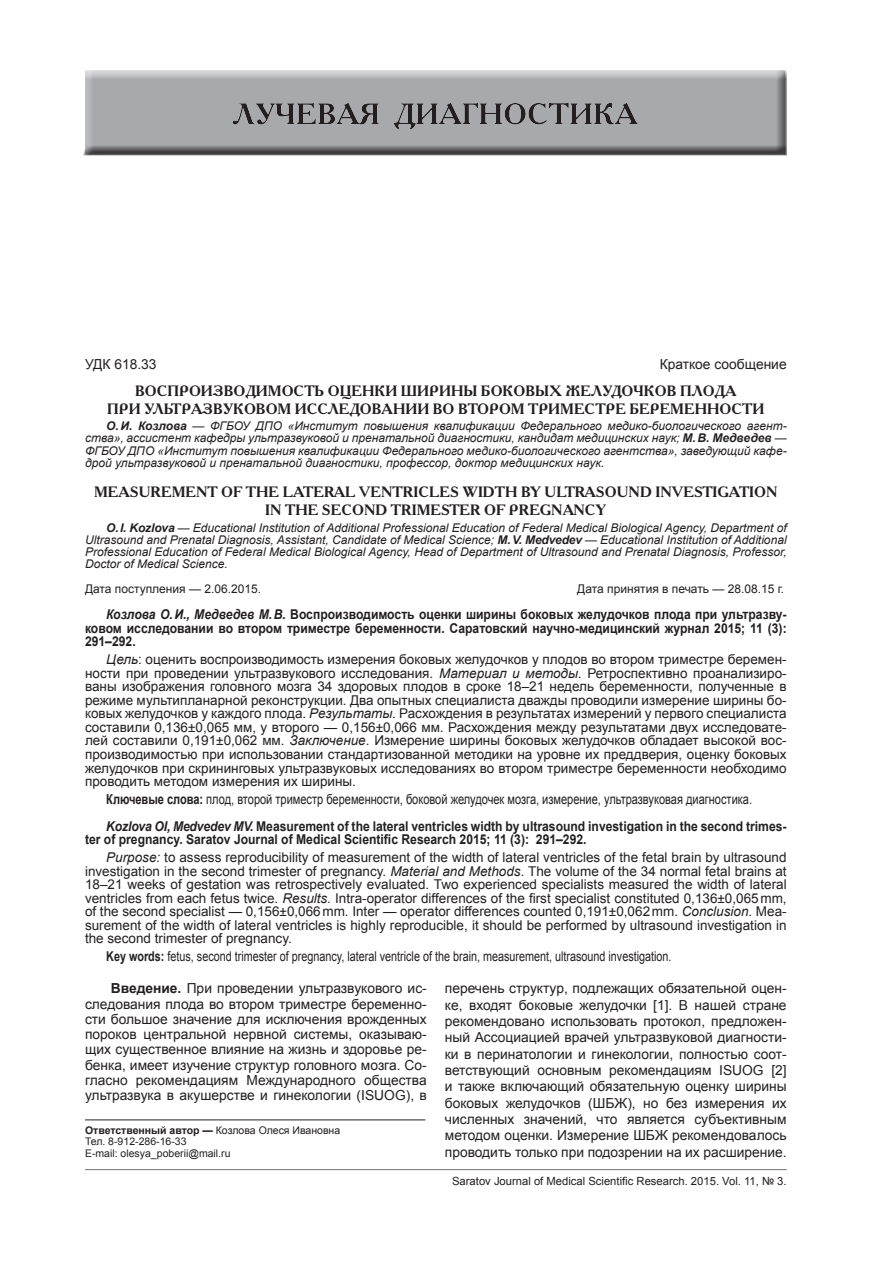
<style>
.page{position:relative;width:893px;height:1263px;background:#fff}
.page>*{position:absolute;margin:0;border:0;box-sizing:border-box;transform-origin:0 0}
.Заголовок_1{font:700 15px/18px "Academy C";color:#231f20;text-align:center}
.Заголовок_1_англ{font:700 15px/18px "Academy C";color:#231f20;text-align:center}
.Основной_текст{font:13.8px/16.4px "Arial";color:#231f20;text-align:justify}
.Ключевые_слова{font:13.8px "Arial";color:#231f20;scale:.8 1}
.УДК{font:13.8px "Arial";color:#231f20}
.Аннотация{font:13.5px/13.5px "Arial";color:#231f20;text-align:justify}
.Аннотация_англ{font:13.5px/13.5px "Arial";color:#231f20;text-align:justify}
.Ссылка{font:700 13.5px/13.5px "Arial";color:#231f20;text-align:justify;scale:.9 1}
.Ссылка_англ{font:700 13.5px/13.5px "Arial";color:#212121;scale:.9 1}
.Ключевые_слова_англ{font:13.5px "Arial";color:#231f20;scale:.8 1}
.Автор_англ{font:italic 12px/12px "Arial";color:#231f20;text-align:justify}
.Автор{font:italic 12px/12px "Arial";color:#231f20;text-align:justify}
.Дата{font:12px "Arial";color:#231f20}
.Дата-2{font:12px "Arial";color:#212121}
.t1{font:11.25px "Arial";color:#231f20}
.ОтвРедактор{font:10.5px/11.6px "Arial";color:#231f20}
.s1{font-weight:700}
.s2{color:#212121}
.s3{font-style:italic}
.s4{font-style:italic;color:#231f20}
.s5{font-style:italic;color:#212121}
.s6{font-weight:700;color:#212121}
</style>
<div class="page">
<hr style="left:85px;top:1169px;width:702px;height:1px;background:#808285">
<div style="left:83px;top:69px;width:705px;height:86px;background:#231f20;opacity:.75"></div>
<hr style="left:85px;top:1120px;width:340px;height:1px;background:#231f20">
<p class="УДК" style="left:85px;top:356px;width:73px">УДК 618.33</p>
<p class="УДК" style="left:660px;top:356px;width:128px">Краткое сообщение</p>
<p class="Заголовок_1" style="left:107px;top:381px;width:659px">ВОСПРОИЗВОДИМОСТЬ ОЦЕНКИ ШИРИНЫ БОКОВЫХ ЖЕЛУДОЧКОВ ПЛОДА<br>ПРИ УЛЬТРАЗВУКОВОМ ИССЛЕДОВАНИИ ВО ВТОРОМ ТРИМЕСТРЕ БЕРЕМЕННОСТИ</p>
<p class="Автор" style="left:85px;top:420px;width:703px;text-indent:21px"><span class="s1">О.И. Козлова</span> — ФГБОУ ДПО «Институт повышения квалификации Федерального медико-биологического агент&shy;ства», ассистент кафедры ультразвуковой и пренатальной диагностики, кандидат медицинских наук; <span class="s1">М.В. Медведев</span> — ФГБОУ ДПО «Институт повышения квалификации Федерального медико-биологического агентства», заведующий кафе&shy;дрой ультразвуковой и пренатальной диагностики, профессор, доктор медицинских наук.</p>
<p class="Заголовок_1_англ" style="left:94px;top:483px;width:685px">MEASUREMENT OF THE LATERAL VENTRICLES WIDTH BY ULTRASOUND INVESTIGATION<br>IN THE SECOND TRIMESTER OF PREGNANCY</p>
<p class="Автор_англ" style="left:85px;top:522px;width:703px;text-indent:21px"><span class="s1">O.I. Kozlova</span> — Educational Institution of Additional Professional Education of Federal Medical Biological Agency, Department of Ultrasound and Prenatal Diagnosis, Assistant, Candidate of Medical Science; <span class="s1">M.V. Medvedev</span> — Educational Institution of Additional Professional Education of Federal Medical Biological Agency, Head of Department of Ultrasound and Prenatal Diagnosis, Professor, Doctor of Medical Science.</p>
<p class="Дата-2" style="left:85px;top:581px;width:178px">Дата поступления — 2.06.2015.</p>
<p class="Дата" style="left:577px;top:581px;width:208px"><span class="s2">Дата принятия</span> в печать — 28.08.15 г.</p>
<p class="Ссылка" style="left:85px;top:608px;width:781px;text-indent:21px"><span class="s3">Козлова О.И., Медведев М.В.</span> Воспроизводимость оценки ширины боковых желудочков плода при ультразву&shy;ковом исследовании во втором триместре беременности. Саратовский научно-медицинский журнал 2015; 11 (3):<br>291–292.</p>
<p class="Аннотация" style="left:85px;top:653px;width:703px;text-indent:21px"><span class="s3">Цель</span>: оценить воспроизводимость измерения боковых желудочков у плодов во втором триместре беремен&shy;ности при проведении ультразвукового исследования. <span class="s3">Материал и методы.</span> Ретроспективно проанализиро&shy;ваны изображения головного мозга 34 здоровых плодов в сроке 18–21 недель беременности, полученные в режиме мультипланарной реконструкции. Два опытных специалиста дважды проводили измерение ширины бо&shy;ковых желудочков у каждого плода. <span class="s3">Результаты.</span> Расхождения в результатах измерений у первого специалиста составили 0,136±0,065 мм, у второго — 0,156±0,066 мм. Расхождения между результатами двух исследовате&shy;лей составили 0,191±0,062 мм. <span class="s3">Заключение</span>. Измерение ширины боковых желудочков обладает высокой вос&shy;производимостью при использовании стандартизованной методики на уровне их преддверия, оценку боковых желудочков при скрининговых ультразвуковых исследованиях во втором триместре беременности необходимо проводить методом измерения их ширины.</p>
<p class="Ключевые_слова" style="left:106px;top:790px;width:809px"><span class="s1">Ключевые слова:</span> плод, второй триместр беременности, боковой желудочек мозга, измерение, ультразвуковая диагностика.</p>
<p class="Ссылка_англ" style="left:85px;top:819px;width:781px;text-indent:21px"><span class="s4">Kozlova OI, Medvedev MV.</span> Measurement of the lateral ventricles width by ultrasound investigation in the second trimes&shy;ter of pregnancy. Saratov Journal of Medical Scientific Research 2015; 11 (3): 291–292.</p>
<p class="Аннотация_англ" style="left:85px;top:851px;width:703px;text-indent:21px"><span class="s5">Purpose:</span> <span class="s2">to assess reproducibility of measurement of the width of lateral ventricles of the fetal brain by ultrasound investigation in the second trimester of pregnancy.</span> <span class="s5">Material and Methods</span><span class="s2">. The</span> volume of the 34 normal fetal brains at 18–21 weeks of gestation was retrospectively evaluated. Two experienced specialists measured the width of lateral ventricles from each fetus twice. <span class="s3">Results.</span> Intra-operator differences of the first specialist constituted 0,136±0,065mm, of the second specialist — 0,156±0,066mm. Inter — operator differences counted 0,191±0,062mm. <span class="s3">Conclusion</span>. Mea&shy;surement of the width of lateral ventricles is highly reproducible, it should be performed by ultrasound investigation in the second trimester of pregnancy.</p>
<p class="Ключевые_слова_англ" style="left:106px;top:947px;width:708px"><span class="s6">Key words:</span> <span class="s2">fetus, second</span> trimester of pregnancy, lateral ventricle of the brain, measurement, ultrasound investigation.</p>
<p class="Основной_текст" style="left:85px;top:981px;width:343px;line-height:15.3px;text-indent:21px"><sup>1</sup><span class="s1">Введение.</span> При проведении ультразвукового ис&shy;следования плода во втором триместре беременно&shy;сти большое значение для исключения врожденных пороков центральной нервной системы, оказываю&shy;щих существенное влияние на жизнь и здоровье ре&shy;бенка, имеет изучение структур головного мозга. Со&shy;гласно рекомендациям Международного общества ультразвука в акушерстве и гинекологии (ISUOG), в</p>
<p class="ОтвРедактор" style="left:85px;top:1124px;width:257px"><span class="s1">Ответственный автор —</span> Козлова Олеся Ивановна<br>Тел. 8‑912‑286‑16‑33<br>E<span class="s2">-mail: olesya_poberii@mail.ru</span></p>
<p class="Основной_текст" style="left:445px;top:980px;width:343px">перечень структур, подлежащих обязательной оцен&shy;ке, входят боковые желудочки [1]. В нашей стране рекомендовано использовать протокол, предложен&shy;ный Ассоциацией врачей ультразвуковой диагности&shy;ки в перинатологии и гинекологии, полностью соот&shy;ветствующий основным рекомендациям ISUOG [2] и также включающий обязательную оценку ширины боковых желудочков (ШБЖ), но без измерения их численных значений, что является субъективным методом оценки. Измерение ШБЖ рекомендовалось проводить только при подозрении на их расширение.</p>
<p class="t1" style="left:452px;top:1174px;width:336px">Saratov Journal of Medical Scientific Research. 2015. Vol. 11, № 3.</p>
</div>
